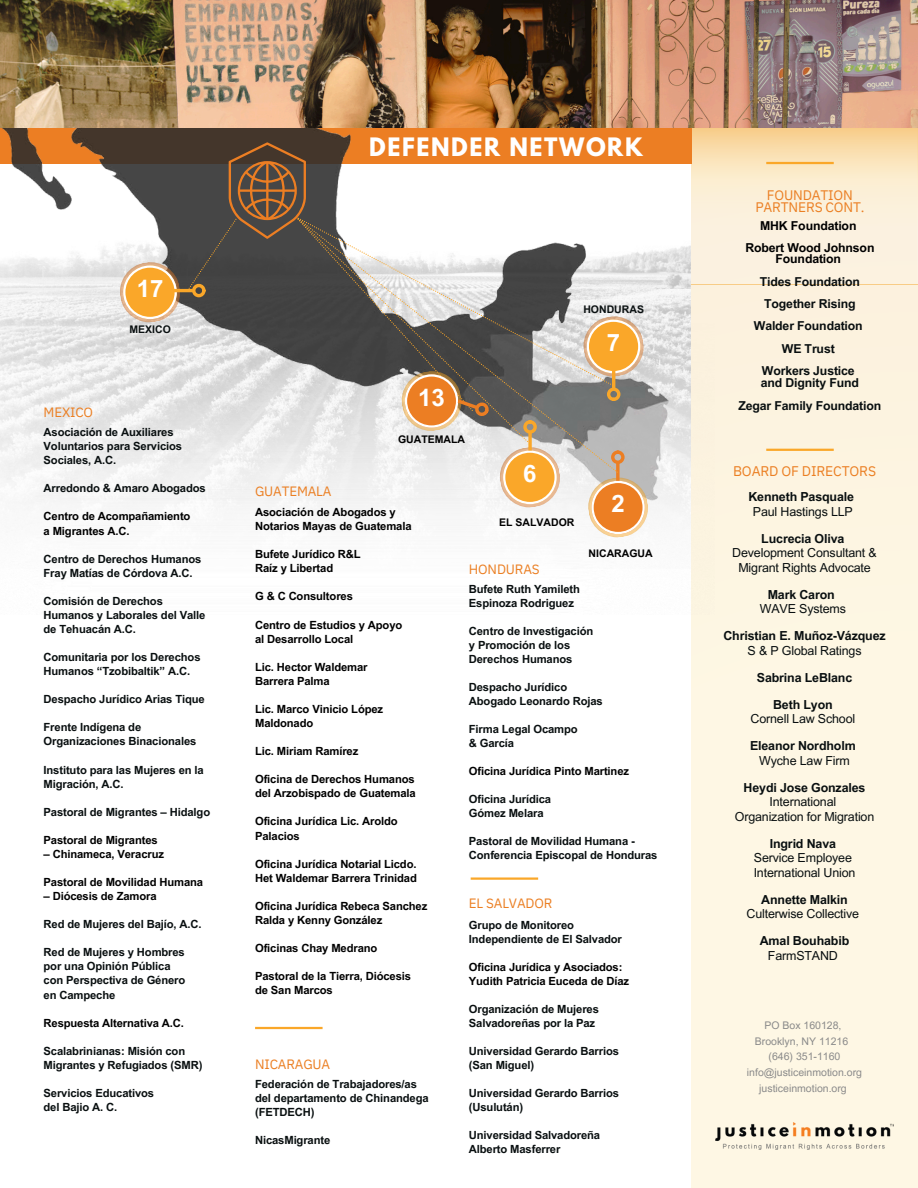
<style>
.page{position:relative;width:918px;height:1188px;background:#fff}
.page>*{position:absolute;margin:0;border:0;box-sizing:border-box;transform-origin:0 0}
.t1{font:700 24px "Arial MT Pro";color:#fff}
.t2{font:700 22.5px "League Spartan";letter-spacing:.07em;color:#fff}
.t3{font:13.95px "IBM Plex Sans";letter-spacing:-.01em;color:#eb7f23}
.t4{font:13.8px/12.1px "IBM Plex Sans";letter-spacing:-.01em;color:#eb7f23;text-align:center}
.t5{font:13.5px "IBM Plex Sans";letter-spacing:-.01em;color:#eb7f23}
.t6{font:12.45px/14.5px "Arial MT Pro";letter-spacing:-.01em;color:#090f10;text-align:center}
.t7{font:700 12.45px/14.5px "Arial MT Pro";letter-spacing:-.01em;color:#090f10;text-align:center}
.t8{font:700 12.3px/12.1px "Arial MT Pro";letter-spacing:-.015em;color:#090f10}
.t9{font:700 12.3px/11.1px "Arial MT Pro";letter-spacing:-.015em;color:#000;text-align:center}
.t10{font:700 11.25px/14.1px "Arial MT Pro";letter-spacing:-.01em;color:#090f10}
.t11{font:700 11.25px/14.1px "Arial MT Pro";letter-spacing:-.01em;color:#000}
.t12{font:10.5px/15.8px "Arial MT Pro";color:#8a8a8a;text-align:center}
.t13{font:700 10.5px "Arial MT Pro";color:#000}
.t14{font:700 10.5px "Arial MT Pro";color:#090f10}
.s1{font-weight:400}
.s2{font-weight:700}
</style>
<div class="page">
<div style="left:691px;top:127px;width:227px;height:1061px;background:#fef7e4"></div>
<svg style="left:810px;top:127px;width:108px;height:76px"></svg>
<hr style="left:766px;top:449px;width:68px;height:2px;background:#faa729">
<hr style="left:766px;top:162px;width:68px;height:2px;background:#faa729">
<hr style="left:471px;top:877px;width:67px;height:3px;background:#faa729">
<img style="left:0;top:127px;width:810px;height:385px">
<svg style="left:586px;top:475px;width:64px;height:63px"></svg>
<svg style="left:497px;top:473px;width:65px;height:37px"></svg>
<svg style="left:618px;top:314px;width:28px;height:65px;background:#ecc38b"></svg>
<svg style="left:616px;top:464px;width:4px;height:17px"></svg>
<div style="left:611px;top:450px;width:14px;height:14px;border:3px solid #ec7e23;border-radius:50%"></div>
<div style="left:607px;top:388px;width:13px;height:13px;border:3px solid #faa729;border-radius:50%"></div>
<svg style="left:296px;top:217px;width:322px;height:256px"></svg>
<svg style="left:493px;top:217px;width:120px;height:169px"></svg>
<svg style="left:118px;top:142px;width:375px;height:291px"></svg>
<img style="left:716px;top:1123px;width:177px;height:27px">
<img style="left:0;top:0;width:918px;height:127px">
<hr style="left:255px;top:1027px;width:68px;height:2px;background:#faa729">
<h2 class="t2" style="left:369px;top:136px;width:275px">DEFENDER NETWORK</h2>
<h3 class="t1" style="left:137px;top:280px;width:28px">17</h3>
<h3 class="t14" style="left:129px;top:325px;width:43px">MEXICO</h3>
<p class="t5" style="left:44px;top:403px;width:51px">MEXICO</p>
<p class="t10" style="left:44px;top:426px;width:140px">Asociación de Auxiliares<br>Voluntarios para Servicios<br>Sociales, A.C.</p>
<p class="t10" style="left:44px;top:483px;width:164px">Arredondo &amp; Amaro Abogados</p>
<p class="t11" style="left:44px;top:511px;width:148px">Centro de Acompañamiento a Migrantes A.C.</p>
<p class="t10" style="left:44px;top:553px;width:159px">Centro de Derechos Humanos<br>Fray Matías de Córdova A.C.</p>
<p class="t10" style="left:44px;top:595px;width:163px">Comisión de Derechos<br>Humanos y Laborales del Valle de Tehuacán A.C.</p>
<p class="t10" style="left:44px;top:651px;width:159px">Comunitaria por los Derechos<br>Humanos “Tzobibaltik” A.C.</p>
<p class="t10" style="left:44px;top:694px;width:163px">Despacho Jurídico Arias Tique</p>
<p class="t10" style="left:44px;top:722px;width:154px">Frente Indígena de<br>Organizaciones Binacionales</p>
<p class="t10" style="left:44px;top:764px;width:162px">Instituto para las Mujeres en la<br>Migración, A.C.</p>
<p class="t10" style="left:44px;top:806px;width:168px">Pastoral de Migrantes – Hidalgo</p>
<p class="t11" style="left:44px;top:834px;width:116px">Pastoral de Migrantes</p>
<p class="t11" style="left:44px;top:848px;width:122px">– Chinameca, Veracruz</p>
<p class="t11" style="left:44px;top:876px;width:161px">Pastoral de Movilidad Humana</p>
<p class="t11" style="left:44px;top:891px;width:115px">– Diócesis de Zamora</p>
<p class="t10" style="left:44px;top:919px;width:160px">Red de Mujeres del Bajío, A.C.</p>
<p class="t10" style="left:44px;top:947px;width:143px">Red de Mujeres y Hombres por una Opinión Pública con Perspectiva de Género en Campeche</p>
<p class="t11" style="left:44px;top:1017px;width:142px">Respuesta Alternativa A.C.</p>
<p class="t10" style="left:44px;top:1045px;width:160px">Scalabrinianas: Misión con<br>Migrantes y Refugiados (SMR)</p>
<p class="t10" style="left:44px;top:1087px;width:112px">Servicios Educativos del Bajio A. C.</p>
<h3 class="t14" style="left:583px;top:305px;width:62px">HONDURAS</h3>
<h3 class="t1" style="left:418px;top:388px;width:28px">13</h3>
<h3 class="t13" style="left:398px;top:435px;width:69px">GUATEMALA</h3>
<h3 class="t1" style="left:523px;top:465px;width:15px">6</h3>
<h3 class="t1" style="left:607px;top:334px;width:15px">7</h3>
<p class="t5" style="left:255px;top:483px;width:78px">GUATEMALA</p>
<p class="t11" style="left:255px;top:507px;width:158px">Asociación de Abogados y<br>Notarios Mayas de Guatemala</p>
<p class="t11" style="left:255px;top:549px;width:107px">Bufete Jurídico R&amp;L<br>Raíz y Libertad</p>
<p class="t11" style="left:255px;top:591px;width:99px">G &amp; C Consultores</p>
<p class="t11" style="left:255px;top:619px;width:149px">Centro de Estudios y Apoyo al Desarrollo Local</p>
<p class="t11" style="left:255px;top:661px;width:114px">Lic. Hector Waldemar<br>Barrera Palma</p>
<p class="t11" style="left:255px;top:703px;width:130px">Lic. Marco Vinicio López<br>Maldonado</p>
<p class="t11" style="left:255px;top:746px;width:105px">Lic. Miriam Ramírez</p>
<p class="t11" style="left:255px;top:774px;width:162px">Oficina de Derechos Humanos del Arzobispado de Guatemala</p>
<p class="t11" style="left:255px;top:816px;width:144px">Oficina Jurídica Lic. Aroldo<br>Palacios</p>
<p class="t11" style="left:255px;top:858px;width:163px">Oficina Jurídica Notarial Licdo.<br>Het Waldemar Barrera Trinidad</p>
<p class="t11" style="left:255px;top:900px;width:174px">Oficina Jurídica Rebeca Sanchez<br>Ralda y Kenny González</p>
<p class="t11" style="left:255px;top:942px;width:124px">Oficinas Chay Medrano</p>
<p class="t11" style="left:255px;top:971px;width:158px">Pastoral de la Tierra, Diócesis de San Marcos</p>
<p class="t5" style="left:255px;top:1055px;width:77px">NICARAGUA</p>
<p class="t10" style="left:255px;top:1079px;width:175px">Federación de Trabajadores/as del departamento de Chinandega (FETDECH)</p>
<p class="t10" style="left:255px;top:1135px;width:77px">NicasMigrante</p>
<h1 class="t13" style="left:499px;top:518px;width:77px">EL SALVADOR</h1>
<h3 class="t1" style="left:611px;top:495px;width:15px">2</h3>
<h2 class="t13" style="left:589px;top:549px;width:66px">NICARAGUA</h2>
<p class="t5" style="left:469px;top:560px;width:72px">HONDURAS</p>
<p class="t10" style="left:469px;top:584px;width:113px">Bufete Ruth Yamileth<br>Espinoza Rodriguez</p>
<p class="t10" style="left:469px;top:626px;width:126px">Centro de Investigación y Promoción de los<br>Derechos Humanos</p>
<p class="t10" style="left:469px;top:682px;width:135px">Despacho Jurídico<br>Abogado Leonardo Rojas</p>
<p class="t10" style="left:469px;top:724px;width:110px">Firma Legal Ocampo &amp; García</p>
<p class="t11" style="left:469px;top:765px;width:162px">Oficina Jurídica Pinto Martinez</p>
<p class="t10" style="left:469px;top:794px;width:84px">Oficina Jurídica<br>Gómez Melara</p>
<p class="t10" style="left:469px;top:836px;width:190px">Pastoral de Movilidad Humana -<br>Conferencia Episcopal de Honduras</p>
<p class="t5" style="left:469px;top:895px;width:85px">EL SALVADOR</p>
<p class="t10" style="left:469px;top:919px;width:155px">Grupo de Monitoreo<br>Independiente de El Salvador</p>
<p class="t11" style="left:469px;top:961px;width:162px">Oficina Jurídica y Asociados:<br>Yudith Patricia Euceda de Díaz</p>
<p class="t10" style="left:469px;top:1003px;width:132px">Organización de Mujeres<br>Salvadoreñas por la Paz</p>
<p class="t10" style="left:469px;top:1045px;width:152px">Universidad Gerardo Barrios (San Miguel)</p>
<p class="t10" style="left:469px;top:1087px;width:152px">Universidad Gerardo Barrios (Usulután)</p>
<p class="t10" style="left:469px;top:1129px;width:133px">Universidad Salvadoreña<br>Alberto Masferrer</p>
<h3 class="t4" style="left:755px;top:188px;width:111px">FOUNDATION<br>PARTNERS CONT.</h3>
<h4 class="t9" style="left:760px;top:222px;width:98px">MHK Foundation</h4>
<h4 class="t9" style="left:745px;top:244px;width:131px">Robert Wood Johnson<br>Foundation</h4>
<h4 class="t8" style="left:760px;top:277px;width:102px">Tides Foundation</h4>
<h4 class="t8" style="left:764px;top:299px;width:93px">Together Rising</h4>
<h4 class="t8" style="left:754px;top:321px;width:110px">Walder Foundation</h4>
<h4 class="t8" style="left:782px;top:344px;width:54px">WE Trust</h4>
<p class="t8" style="left:761px;top:366px;width:100px">Workers Justice and Dignity Fund</p>
<p class="t8" style="left:739px;top:402px;width:144px">Zegar Family Foundation</p>
<p class="t3" style="left:733px;top:462px;width:145px">BOARD OF DIRECTORS</p>
<p class="t7" style="left:748px;top:491px;width:107px">Kenneth Pasquale<br><span class="s1">Paul Hastings LLP</span></p>
<p class="t6" style="left:732px;top:533px;width:146px"><span class="s2">Lucrecia Oliva<br></span>Development Consultant &amp;<br>Migrant Rights Advocate</p>
<p class="t6" style="left:760px;top:589px;width:88px"><span class="s2">Mark Caron<br></span>WAVE Systems</p>
<p class="t7" style="left:723px;top:630px;width:164px">Christian E. Muñoz-Vázquez<br><span class="s1">S &amp; P Global Ratings</span></p>
<p class="t7" style="left:757px;top:672px;width:97px">Sabrina LeBlanc</p>
<p class="t6" style="left:751px;top:699px;width:106px"><span class="s2">Beth Lyon<br></span>Cornell Law School</p>
<p class="t7" style="left:750px;top:740px;width:107px">Eleanor Nordholm<br><span class="s1">Wyche Law Firm</span></p>
<p class="t6" style="left:735px;top:782px;width:141px"><span class="s2">Heydi Jose Gonzales<br></span>International<br>Organization for Migration</p>
<p class="t6" style="left:754px;top:838px;width:100px"><span class="s2">Ingrid Nava<br></span>Service Employee</p>
<p class="t6" style="left:754px;top:861px;width:103px;line-height:27px">International Union<br><span class="s2">Annette Malkin</span></p>
<p class="t6" style="left:747px;top:908px;width:114px">Culterwise Collective</p>
<p class="t7" style="left:760px;top:935px;width:91px">Amal Bouhabib<br><span class="s1">FarmSTAND</span></p>
<h4 class="t12" style="left:765px;top:1019px;width:79px">PO Box 160128,</h4>
<h4 class="t12" style="left:755px;top:1034px;width:95px">Brooklyn, NY 11216</h4>
<h4 class="t12" style="left:747px;top:1050px;width:117px">(646) 351-1160 info@justiceinmotion.org justiceinmotion.org</h4>
</div>
